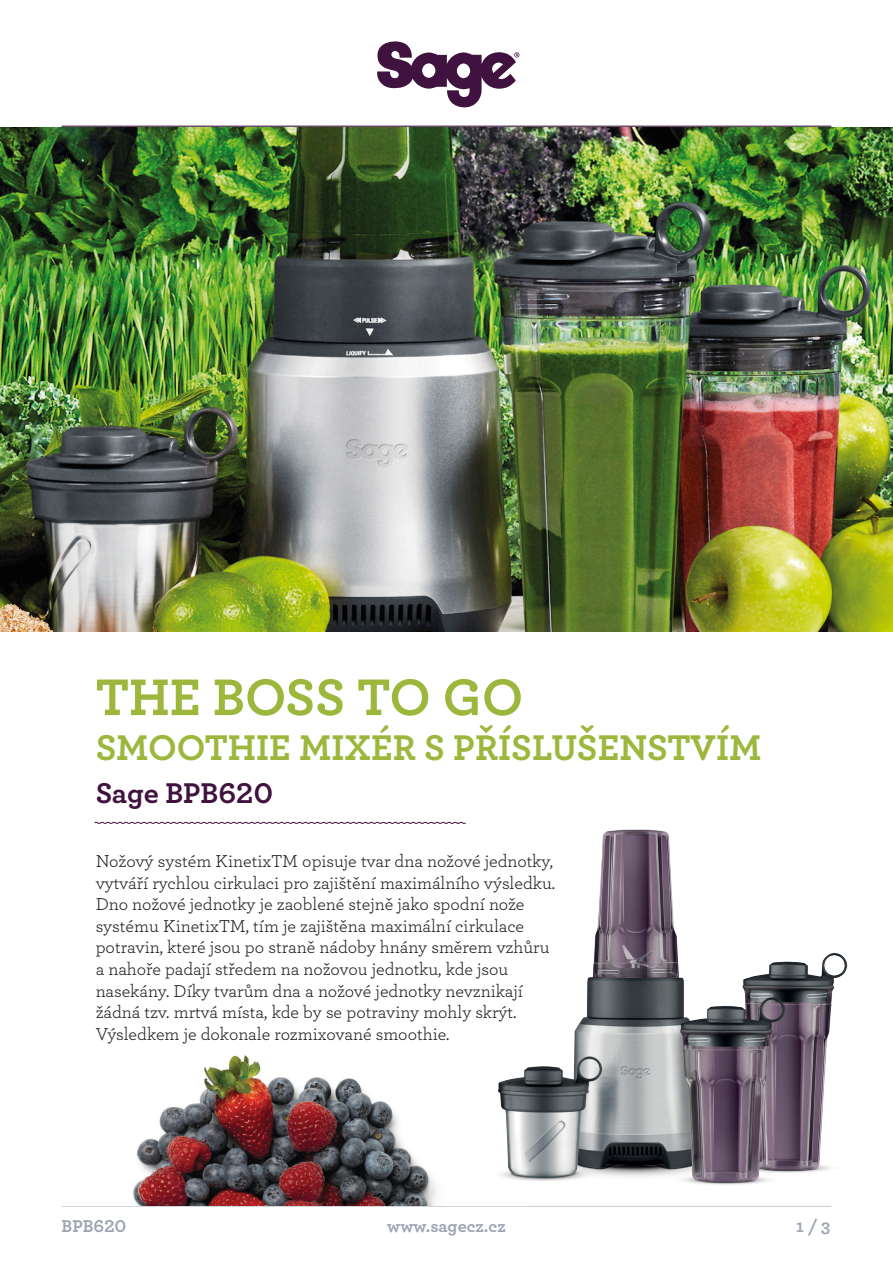
<style>
.page{position:relative;width:893px;height:1263px;background:#fff}
.page>*{position:absolute;margin:0;border:0;box-sizing:border-box;transform-origin:0 0}
.t1{font:700 54px "Archer";color:#9db73d}
.t2{font:700 37.5px "Archer";color:#9db73d}
.t3{font:700 30px "Archer";color:#40123f}
.t4{font:18px/21.6px "Archer";color:#231f20}
.t5{font:700 18px "Archer";color:#9da4b4}
</style>
<div class="page">
<hr style="left:62px;top:126px;width:769px;height:1px;background:#40123f">
<hr style="left:62px;top:1206px;width:769px;height:1px;background:#c9ccd4">
<svg style="left:377px;top:41px;width:142px;height:66px"></svg>
<img style="left:133px;top:1055px;width:304px;height:151px">
<img style="left:0;top:127px;width:893px;height:504px">
<svg style="left:94px;top:821px;width:346px;height:3px"></svg>
<img style="left:440px;top:821px;width:408px;height:386px">
<h1 class="t1" style="left:96px;top:654px;width:429px">THE BOSS TO GO</h1>
<h2 class="t2" style="left:96px;top:718px;width:667px">SMOOTHIE MIXÉR S PŘÍSLUŠENSTVÍM</h2>
<h3 class="t3" style="left:96px;top:770px;width:179px">Sage BPB620</h3>
<p class="t4" style="left:96px;top:849px;width:461px">Nožový systém KinetixTM opisuje tvar dna nožové jednotky, vytváří rychlou cirkulaci pro zajištění maximálního výsledku.<br>Dno nožové jednotky je zaoblené stejně jako spodní nože systému KinetixTM, tím je zajištěna maximální cirkulace potravin, které jsou po straně nádoby hnány směrem vzhůru a nahoře padají středem na nožovou jednotku, kde jsou nasekány. Díky tvarům dna a nožové jednotky nevznikají žádná tzv. mrtvá místa, kde by se potraviny mohly skrýt.<br>Výsledkem je dokonale rozmixované smoothie.</p>
<p class="t5" style="left:62px;top:1212px;width:66px">BPB620</p>
<p class="t5" style="left:387px;top:1212px;width:120px">www.sagecz.cz</p>
<p class="t5" style="left:796px;top:1212px;width:36px">1 / 3</p>
</div>
